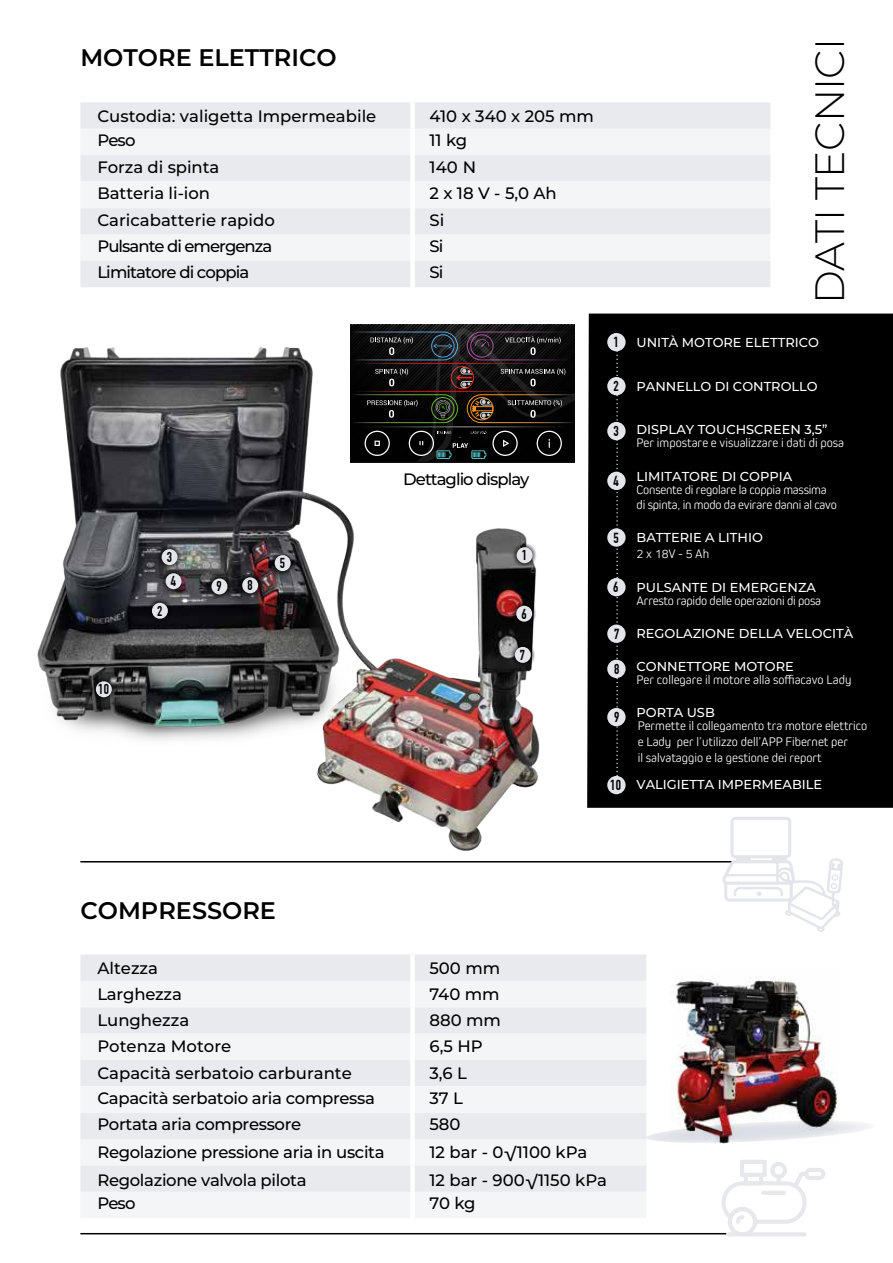
<style>
.page{position:relative;width:893px;height:1263px;background:#fff}
.page>*{position:absolute;margin:0;border:0;box-sizing:border-box;transform-origin:0 0}
.t1{font:300 40.95px "Montserrat";letter-spacing:-.02em;color:#000}
.t2{font:600 24px "Montserrat";color:#000}
.t3{font:500 16.5px/26.5px "Montserrat";letter-spacing:-.01em;color:#000}
.t4{font:500 16.5px/26.4px "Montserrat";letter-spacing:-.055em;color:#000}
.t5{font:500 16.5px "Montserrat";letter-spacing:-.06em;color:#000}
.t6{font:700 14.25px "DIN Condensed";color:#000}
.t7{font:700 14.1px "DIN Condensed";color:#000}
.t8{font:300 12.9px/15.6px "Kiro";color:#fff}
.t9{font:500 12.9px "Montserrat";color:#fff}
.s1{font-family:"DIN Condensed";font-weight:700;font-size:14.25px;color:#000}
</style>
<div class="page">
<div style="left:80px;top:102px;width:690px;height:185px;background:#e8eaee"></div>
<svg style="left:80px;top:129px;width:690px;height:132px;fill:#f4f5f7"></svg>
<div style="left:410px;top:102px;width:5px;height:27px;background:#fff"></div>
<div style="left:410px;top:129px;width:5px;height:26px;background:#fff"></div>
<div style="left:410px;top:155px;width:5px;height:26px;background:#fff"></div>
<div style="left:410px;top:181px;width:5px;height:27px;background:#fff"></div>
<div style="left:410px;top:208px;width:5px;height:27px;background:#fff"></div>
<div style="left:410px;top:235px;width:5px;height:26px;background:#fff"></div>
<div style="left:410px;top:261px;width:5px;height:26px;background:#fff"></div>
<div style="left:80px;top:954px;width:566px;height:27px;background:#e8eaee"></div>
<svg style="left:80px;top:981px;width:566px;height:237px;fill:#f4f5f7"></svg>
<div style="left:410px;top:954px;width:5px;height:27px;background:#fff"></div>
<div style="left:410px;top:981px;width:5px;height:26px;background:#fff"></div>
<div style="left:410px;top:1007px;width:5px;height:26px;background:#fff"></div>
<div style="left:410px;top:1033px;width:5px;height:27px;background:#fff"></div>
<div style="left:410px;top:1060px;width:5px;height:26px;background:#fff"></div>
<div style="left:410px;top:1086px;width:5px;height:27px;background:#fff"></div>
<div style="left:410px;top:1113px;width:5px;height:26px;background:#fff"></div>
<div style="left:410px;top:1139px;width:5px;height:26px;background:#fff"></div>
<div style="left:410px;top:1165px;width:5px;height:27px;background:#fff"></div>
<div style="left:410px;top:1192px;width:5px;height:26px;background:#fff"></div>
<svg style="left:646px;top:1121px;width:224px;height:21px"></svg>
<img style="left:671px;top:976px;width:167px;height:168px">
<img style="left:37px;top:324px;width:538px;height:527px">
<svg style="left:161px;top:569px;width:25px;height:24px"></svg>
<div style="left:166px;top:573px;width:16px;height:16px;background:#e3e5ea;border-radius:50%"></div>
<svg style="left:512px;top:601px;width:24px;height:25px"></svg>
<div style="left:516px;top:606px;width:16px;height:16px;background:#e3e5ea;border-radius:50%"></div>
<svg style="left:207px;top:574px;width:25px;height:24px"></svg>
<div style="left:211px;top:578px;width:16px;height:16px;background:#e3e5ea;border-radius:50%"></div>
<svg style="left:270px;top:551px;width:25px;height:24px"></svg>
<div style="left:275px;top:555px;width:16px;height:16px;background:#e3e5ea;border-radius:50%"></div>
<svg style="left:92px;top:677px;width:24px;height:24px"></svg>
<div style="left:96px;top:681px;width:16px;height:16px;background:#e3e5ea;border-radius:50%"></div>
<svg style="left:510px;top:643px;width:25px;height:24px"></svg>
<div style="left:515px;top:647px;width:16px;height:16px;background:#e3e5ea;border-radius:50%"></div>
<svg style="left:238px;top:573px;width:24px;height:24px"></svg>
<div style="left:242px;top:577px;width:16px;height:16px;background:#e3e5ea;border-radius:50%"></div>
<svg style="left:512px;top:543px;width:25px;height:24px"></svg>
<div style="left:517px;top:547px;width:16px;height:16px;background:#e3e5ea;border-radius:50%"></div>
<svg style="left:148px;top:598px;width:24px;height:25px"></svg>
<div style="left:152px;top:603px;width:16px;height:16px;background:#e3e5ea;border-radius:50%"></div>
<svg style="left:157px;top:545px;width:25px;height:24px"></svg>
<div style="left:162px;top:549px;width:16px;height:16px;background:#e3e5ea;border-radius:50%"></div>
<div style="left:587px;top:314px;width:306px;height:494px;background:#000"></div>
<svg style="left:616px;top:351px;width:2px;height:425px"></svg>
<div style="left:607px;top:660px;width:19px;height:18px;background:#e3e5ea;border-radius:50%"></div>
<div style="left:607px;top:422px;width:19px;height:18px;background:#e3e5ea;border-radius:50%"></div>
<div style="left:607px;top:708px;width:19px;height:18px;background:#e3e5ea;border-radius:50%"></div>
<div style="left:607px;top:776px;width:19px;height:18px;background:#e3e5ea;border-radius:50%"></div>
<div style="left:607px;top:528px;width:19px;height:19px;background:#e3e5ea;border-radius:50%"></div>
<div style="left:607px;top:333px;width:19px;height:18px;background:#e3e5ea;border-radius:50%"></div>
<div style="left:607px;top:624px;width:19px;height:19px;background:#e3e5ea;border-radius:50%"></div>
<div style="left:607px;top:377px;width:19px;height:18px;background:#e3e5ea;border-radius:50%"></div>
<div style="left:607px;top:472px;width:19px;height:18px;background:#e3e5ea;border-radius:50%"></div>
<div style="left:607px;top:578px;width:19px;height:18px;background:#e3e5ea;border-radius:50%"></div>
<hr style="left:80px;top:1233px;width:646px;height:1px;background:#000">
<svg style="left:721px;top:1160px;width:104px;height:76px"></svg>
<hr style="left:80px;top:861px;width:655px;height:1px;background:#000">
<div style="left:817px;top:926px;width:8px;height:6px;border:2px solid #e3e5ea;border-radius:50%"></div>
<div style="left:730px;top:817px;width:61px;height:41px;border:3px solid #e3e5ea;border-radius:3px"></div>
<svg style="left:721px;top:857px;width:122px;height:74px"></svg>
<img style="left:490px;top:462px;width:36px;height:2px">
<img style="left:534px;top:462px;width:36px;height:2px">
<img style="left:406px;top:462px;width:36px;height:2px">
<img style="left:362px;top:462px;width:36px;height:2px">
<svg style="left:350px;top:328px;width:225px;height:134px;background:#191716"></svg>
<h2 class="t2" style="left:80px;top:41px;width:258px">MOTORE ELETTRICO</h2>
<p class="t3" style="left:97px;top:102px;width:280px">Custodia: valigetta Impermeabile</p>
<p class="t3" style="left:429px;top:102px;width:166px">410 x 340 x 205 mm</p>
<p class="t3" style="left:97px;top:126px;width:40px">Peso</p>
<p class="t3" style="left:429px;top:126px;width:39px">11 kg</p>
<p class="t3" style="left:97px;top:153px;width:124px">Forza di spinta</p>
<p class="t3" style="left:429px;top:153px;width:48px">140 N</p>
<p class="t3" style="left:97px;top:179px;width:114px">Batteria li-ion</p>
<p class="t3" style="left:429px;top:179px;width:129px">2 x 18 V - 5,0 Ah<br>Si<br>Si</p>
<p class="t4" style="left:97px;top:206px;width:179px">Caricabatterie rapido<br>Pulsante di emergenza<br>Limitatore di coppia</p>
<p class="t3" style="left:429px;top:259px;width:15px">Si</p>
<p class="t7" style="left:98px;top:681px;width:12px">10</p>
<p class="t7" style="left:167px;top:549px;width:7px">3</p>
<p class="t7" style="left:157px;top:603px;width:7px">2</p>
<p class="t7" style="left:171px;top:573px;width:7px">4</p>
<p class="t7" style="left:217px;top:578px;width:7px">9</p>
<p class="t7" style="left:247px;top:577px;width:7px">8</p>
<p class="t7" style="left:280px;top:555px;width:7px">5</p>
<p class="t5" style="left:403px;top:468px;width:128px">Dettaglio display</p>
<p class="t7" style="left:522px;top:547px;width:7px">1</p>
<p class="t7" style="left:521px;top:605px;width:7px">6</p>
<p class="t7" style="left:520px;top:647px;width:7px">7</p>
<p class="t6" style="left:613px;top:334px;width:7px">1</p>
<p class="t6" style="left:613px;top:378px;width:7px">2</p>
<p class="t6" style="left:613px;top:423px;width:7px">3</p>
<h1 class="t1" style="left:802px;top:304px;width:267px;rotate:-90deg">DATI TECNICI</h1>
<p class="t9" style="left:637px;top:334px;width:184px">UNITÀ MOTORE ELETTRICO</p>
<p class="t9" style="left:637px;top:377px;width:183px">PANNELLO DI CONTROLLO</p>
<p class="t9" style="left:637px;top:420px;width:192px">DISPLAY TOUCHSCREEN 3,5”</p>
<p class="t8" style="left:637px;top:434px;width:209px">Per impostare e visualizzare i dati di posa</p>
<p class="t9" style="left:613px;top:467px;width:180px"><span class="s1">4</span> LIMITATORE DI COPPIA</p>
<p class="t8" style="left:637px;top:481px;width:202px">Consente di regolare la coppia massima di spinta, in modo da evirare danni al cavo</p>
<p class="t6" style="left:613px;top:529px;width:7px">5</p>
<p class="t9" style="left:637px;top:529px;width:128px">BATTERIE A LITHIO</p>
<p class="t8" style="left:637px;top:545px;width:74px">2 x 18V - 5 Ah</p>
<p class="t6" style="left:613px;top:579px;width:7px">6</p>
<p class="t9" style="left:637px;top:579px;width:181px">PULSANTE DI EMERGENZA</p>
<p class="t6" style="left:614px;top:625px;width:7px">7</p>
<p class="t6" style="left:614px;top:661px;width:7px">8</p>
<p class="t6" style="left:614px;top:709px;width:7px">9</p>
<p class="t6" style="left:610px;top:777px;width:13px">10</p>
<p class="t8" style="left:637px;top:593px;width:186px">Arresto rapido delle operazioni di posa</p>
<p class="t9" style="left:637px;top:624px;width:218px">REGOLAZIONE DELLA VELOCITÀ</p>
<p class="t9" style="left:637px;top:657px;width:159px">CONNETTORE MOTORE</p>
<p class="t8" style="left:637px;top:671px;width:216px">Per collegare il motore alla soffiacavo Lady</p>
<p class="t9" style="left:637px;top:703px;width:80px">PORTA USB</p>
<p class="t8" style="left:638px;top:718px;width:231px">Permette il collegamento tra motore elettrico e Lady per l’utilizzo dell’APP Fibernet per<br>il salvataggio e la gestione dei report</p>
<p class="t9" style="left:637px;top:775px;width:187px">VALIGIETTA IMPERMEABILE</p>
<h2 class="t2" style="left:80px;top:893px;width:197px">COMPRESSORE</h2>
<p class="t3" style="left:97px;top:954px;width:62px">Altezza</p>
<p class="t3" style="left:429px;top:954px;width:72px">500 mm</p>
<p class="t3" style="left:97px;top:980px;width:86px">Larghezza</p>
<p class="t3" style="left:429px;top:980px;width:72px">740 mm</p>
<p class="t3" style="left:97px;top:1007px;width:93px">Lunghezza</p>
<p class="t3" style="left:429px;top:1007px;width:73px">880 mm</p>
<p class="t3" style="left:97px;top:1032px;width:135px">Potenza Motore</p>
<p class="t3" style="left:429px;top:1032px;width:55px">6,5 HP</p>
<p class="t3" style="left:97px;top:1059px;width:256px">Capacità serbatoio carburante</p>
<p class="t3" style="left:429px;top:1059px;width:39px">3,6 L</p>
<p class="t3" style="left:97px;top:1084px;width:279px">Capacità serbatoio aria compressa</p>
<p class="t3" style="left:429px;top:1084px;width:35px">37 L</p>
<p class="t3" style="left:97px;top:1110px;width:205px">Portata aria compressore</p>
<p class="t3" style="left:429px;top:1110px;width:33px">580</p>
<p class="t3" style="left:97px;top:1138px;width:289px">Regolazione pressione aria in uscita</p>
<p class="t3" style="left:429px;top:1138px;width:159px">12 bar - 0√1100 kPa</p>
<p class="t3" style="left:97px;top:1166px;width:211px">Regolazione valvola pilota</p>
<p class="t3" style="left:429px;top:1166px;width:179px">12 bar - 900√1150 kPa</p>
<p class="t3" style="left:97px;top:1189px;width:40px">Peso</p>
<p class="t3" style="left:429px;top:1189px;width:48px">70 kg</p>
</div>
